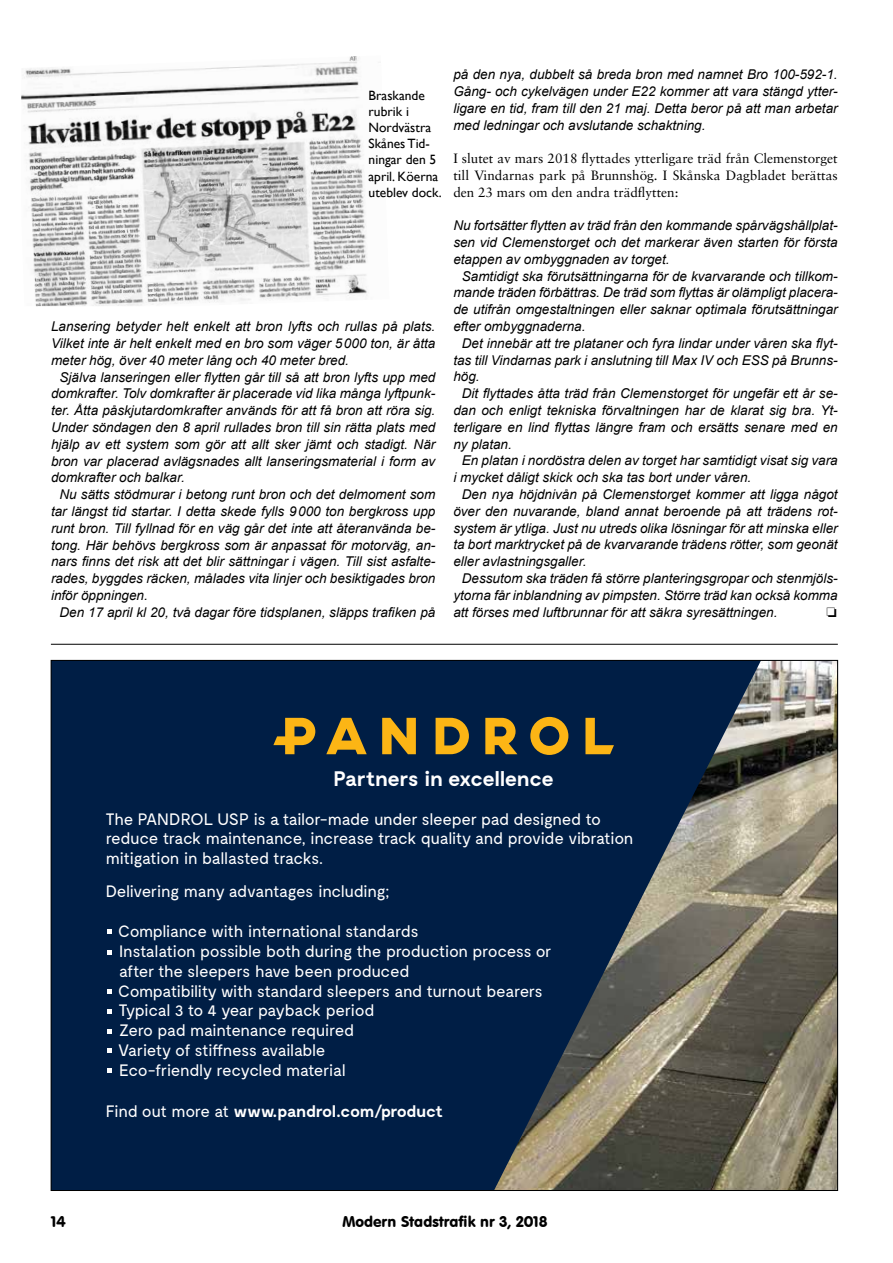
<style>
.page{position:relative;width:893px;height:1263px;background:#fff}
.page>*{position:absolute;margin:0;border:0;box-sizing:border-box;transform-origin:0 0}
.t1{font:700 21px "Moderat";letter-spacing:-.025em;color:#fff}
.t2{font:16.5px/19.8px "Moderat";letter-spacing:-.025em;color:#fff}
.t3{font:700 16.5px "Moderat";letter-spacing:-.025em;color:#fff}
.t4{font:15px "VAG Rounded BT";color:#000}
.t5{font:italic 13.5px/16.8px "Arial";color:#000;text-align:justify}
.t6{font:13.5px/16.8px "Sabon";color:#000;text-align:justify}
.t7{font:13.5px/16.2px "Gill Sans";color:#000}
.s1{font-weight:400}
</style>
<div class="page">
<div style="left:53px;top:662px;width:441px;height:527px;background:#001e45"></div>
<svg style="left:436px;top:718px;width:33px;height:36px"></svg>
<svg style="left:382px;top:718px;width:34px;height:36px"></svg>
<svg style="left:326px;top:718px;width:41px;height:36px"></svg>
<svg style="left:273px;top:718px;width:42px;height:36px;background:#866e2b"></svg>
<svg style="left:485px;top:718px;width:9px;height:36px"></svg>
<img style="left:494px;top:662px;width:342px;height:527px">
<svg style="left:107px;top:930px;width:4px;height:4px"></svg>
<svg style="left:107px;top:950px;width:4px;height:4px"></svg>
<svg style="left:107px;top:989px;width:4px;height:4px"></svg>
<svg style="left:107px;top:1009px;width:4px;height:4px"></svg>
<svg style="left:107px;top:1029px;width:4px;height:4px"></svg>
<svg style="left:107px;top:1049px;width:4px;height:4px"></svg>
<svg style="left:107px;top:1068px;width:4px;height:5px"></svg>
<hr style="left:51px;top:644px;width:787px;height:1px;background:#000">
<img style="left:21px;top:56px;width:346px;height:250px">
<p class="t7" style="left:369px;top:87px;width:75px">Braskande rubrik i<br>Nordvästra<br>Skånes Tid&shy;ningar den 5 april. Köerna uteblev dock.</p>
<p class="t5" style="left:51px;top:318px;width:386px">Lansering betyder helt enkelt att bron lyfts och rullas på plats.<br>Vilket inte är helt enkelt med en bro som väger 5000 ton, är åtta meter hög, över 40 meter lång och 40 meter bred.</p>
<p class="t5" style="left:51px;top:369px;width:386px;text-indent:9px">Själva lanseringen eller flytten går till så att bron lyfts upp med domkrafter. Tolv domkrafter är placerade vid lika många lyftpunk&shy;ter. Åtta påskjutardomkrafter används för att få bron att röra sig.<br>Under söndagen den 8 april rullades bron till sin rätta plats med hjälp av ett system som gör att allt sker jämt och stadigt. När bron var placerad avlägsnades allt lanseringsmaterial i form av domkrafter och balkar.</p>
<p class="t5" style="left:51px;top:486px;width:386px;text-indent:9px">Nu sätts stödmurar i betong runt bron och det delmoment som tar längst tid startar. I detta skede fylls 9000 ton bergkross upp runt bron. Till fyllnad för en väg går det inte att återanvända be&shy;tong. Här behövs bergkross som är anpassat för motorväg, an&shy;nars finns det risk att det blir sättningar i vägen. Till sist asfalte&shy;rades, byggdes räcken, målades vita linjer och besiktigades bron inför öppningen.</p>
<p class="t5" style="left:60px;top:604px;width:377px">Den 17 april kl 20, två dagar före tidsplanen, släpps trafiken på</p>
<p class="t5" style="left:453px;top:66px;width:386px">på den nya, dubbelt så breda bron med namnet Bro 100-592-1.<br>Gång- och cykelvägen under E22 kommer att vara stängd ytter&shy;ligare en tid, fram till den 21 maj. Detta beror på att man arbetar med ledningar och avslutande schaktning.</p>
<p class="t6" style="left:453px;top:150px;width:386px">I slutet av mars 2018 flyttades ytterligare träd från Clemenstorget till Vindarnas park på Brunnshög. I Skånska Dagbladet berättas den 23 mars om den andra trädflytten:</p>
<p class="t5" style="left:453px;top:217px;width:386px">Nu fortsätter flytten av träd från den kommande spårvägshållplat&shy;sen vid Clemenstorget och det markerar även starten för första etappen av ombyggnaden av torget.</p>
<p class="t5" style="left:453px;top:268px;width:386px;text-indent:9px">Samtidigt ska förutsättningarna för de kvarvarande och tillkom&shy;mande träden förbättras. De träd som flyttas är olämpligt placera&shy;de utifrån omgestaltningen eller saknar optimala förutsättningar efter ombyggnaderna.</p>
<p class="t5" style="left:453px;top:335px;width:386px;text-indent:9px">Det innebär att tre plataner och fyra lindar under våren ska flyt&shy;tas till Vindarnas park i anslutning till Max IV och ESS på Brunns&shy;hög.</p>
<p class="t5" style="left:453px;top:385px;width:386px;text-indent:9px">Dit flyttades åtta träd från Clemenstorget för ungefär ett år se&shy;dan och enligt tekniska förvaltningen har de klarat sig bra. Yt&shy;terligare en lind flyttas längre fram och ersätts senare med en ny platan.</p>
<p class="t5" style="left:453px;top:452px;width:386px;text-indent:9px">En platan i nordöstra delen av torget har samtidigt visat sig vara i mycket dåligt skick och ska tas bort under våren.</p>
<p class="t5" style="left:453px;top:486px;width:386px;text-indent:9px">Den nya höjdnivån på Clemenstorget kommer att ligga något över den nuvarande, bland annat beroende på att trädens rot&shy;system är ytliga. Just nu utreds olika lösningar för att minska eller ta bort marktrycket på de kvarvarande trädens rötter, som geonät eller avlastningsgaller.</p>
<p class="t5" style="left:453px;top:570px;width:386px;text-indent:9px">Dessutom ska träden få större planteringsgropar och stenmjöls&shy;ytorna får inblandning av pimpsten. Större träd kan också komma att förses med luftbrunnar för att säkra syresättningen.</p>
<h1 class="t1" style="left:333px;top:766px;width:222px">Partners in excellence</h1>
<p class="t2" style="left:106px;top:809px;width:529px">The PANDROL USP is a tailor-made under sleeper pad designed to reduce track maintenance, increase track quality and provide vibration mitigation in ballasted tracks.</p>
<p class="t2" style="left:106px;top:882px;width:285px">Delivering many advantages including;</p>
<p class="t2" style="left:118px;top:922px;width:435px">Compliance with international standards<br>Instalation possible both during the production process or after the sleepers have been produced<br>Compatibility with standard sleepers and turnout bearers Typical 3 to 4 year payback period<br>Zero pad maintenance required<br>Variety of stiffness available<br>Eco-friendly recycled material</p>
<p class="t3" style="left:106px;top:1102px;width:339px"><span class="s1">Find out more at</span> www.pandrol.com/product</p>
<p class="t4" style="left:51px;top:1212px;width:16px">14</p>
<p class="t4" style="left:343px;top:1212px;width:206px">Modern Stadstrafik nr 3, 2018</p>
</div>
